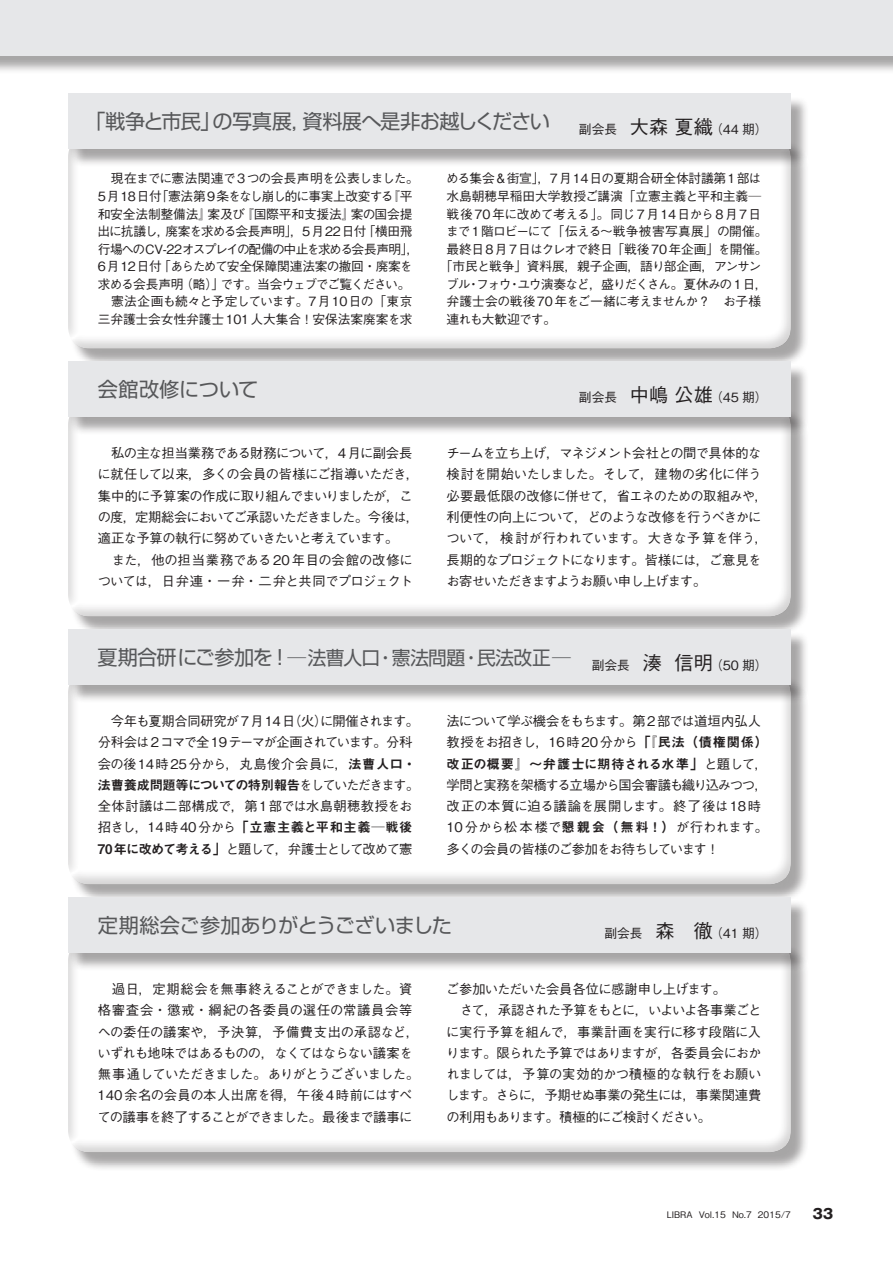
<style>
.page{position:relative;width:893px;height:1263px;background:#fff}
.page>*{position:absolute;margin:0;border:0;box-sizing:border-box;transform-origin:0 0}
.t1{font:20.25px "Shin Go Pro";letter-spacing:-.045em;color:#57585a}
.t2{font:20.25px "Shin Go Pro";letter-spacing:-.025em;color:#57585a}
.t3{font:20.25px "Shin Go Pro";letter-spacing:-.005em;color:#57585a}
.t4{font:19.2px "Shin Go Pro";letter-spacing:-.035em;color:#57585a}
.t5{font:700 13.8px "Gothic MB101 Pro";color:#231f20}
.t6{font:500 13.35px/21.3px "Gothic BBB Pro";letter-spacing:-.045em;color:#231f20}
.t7{font:500 12.75px/17.5px "Gothic BBB Pro";letter-spacing:-.03em;color:#231f20}
.t8{font:500 12.75px "Gothic BBB Pro";letter-spacing:-.01em;color:#231f20}
.t9{font:500 12.75px "Gothic BBB Pro";letter-spacing:-.1em;color:#231f20}
.t10{font:500 12.75px "Gothic BBB Pro";letter-spacing:-.005em;color:#231f20}
.t11{font:500 12.75px "Gothic BBB Pro";letter-spacing:-.055em;color:#231f20}
.t12{font:500 9px "Gothic BBB Pro";color:#231f20}
.s1{font-size:19.2px}
.s2{font-size:20.25px}
.s3{font-family:"Midashi Go Pro MB31";font-weight:400}
</style>
<div class="page">
<div style="left:70px;top:138px;width:740px;height:229px;background:#231f20;opacity:.4"></div>
<div style="left:66px;top:129px;width:726px;height:221px;background:#231f20;opacity:.2"></div>
<div style="left:70px;top:406px;width:740px;height:229px;background:#231f20;opacity:.4"></div>
<div style="left:66px;top:397px;width:726px;height:221px;background:#231f20;opacity:.2"></div>
<div style="left:70px;top:674px;width:740px;height:229px;background:#231f20;opacity:.4"></div>
<div style="left:66px;top:670px;width:726px;height:216px;background:#231f20;opacity:.2"></div>
<div style="left:70px;top:942px;width:740px;height:229px;background:#231f20;opacity:.4"></div>
<div style="left:66px;top:933px;width:726px;height:220px;background:#231f20;opacity:.2"></div>
<div style="left:70px;top:96px;width:740px;height:72px;background:#231f20;opacity:.4"></div>
<div style="left:68px;top:94px;width:723px;height:55px;background:#e6e7e9"></div>
<div style="left:70px;top:364px;width:740px;height:71px;background:#231f20;opacity:.4"></div>
<div style="left:68px;top:361px;width:723px;height:56px;background:#e6e7e9"></div>
<div style="left:70px;top:632px;width:740px;height:71px;background:#231f20;opacity:.4"></div>
<div style="left:68px;top:629px;width:723px;height:56px;background:#e6e7e9"></div>
<div style="left:70px;top:899px;width:740px;height:72px;background:#231f20;opacity:.4"></div>
<div style="left:68px;top:897px;width:723px;height:55px;background:#e6e7e9"></div>
<div style="left:0;top:0;width:893px;height:74px;background:#231f20;opacity:.4"></div>
<div style="left:0;top:0;width:893px;height:55px;background:#e6e7e9"></div>
<p class="t1" style="left:85px;top:105px;width:466px">「戦争と市民」の写真展，資料展へ是非お越しください</p>
<p class="t7" style="left:579px;top:119px;width:190px">副会長　<span class="s1">大森 夏織</span>（44 期）</p>
<p class="t7" style="left:98px;top:168px;width:323px">　現在までに憲法関連で 3 つの会長声明を公表しました。<br>5月18日付「憲法第9条をなし崩し的に事実上改変する『平和安全法制整備法』案及び『国際平和支援法』案の国会提出に抗議し，廃案を求める会長声明」，5月22日付「横田飛行場へのCV-22オスプレイの配備の中止を求める会長声明」，<br>6月12日付「あらためて安全保障関連法案の撤回・廃案を求める会長声明（略）」です。当会ウェブでご覧ください。　憲法企画も続々と予定しています。7月10日の「東京三弁護士会女性弁護士101人大集合！安保法案廃案を求</p>
<p class="t7" style="left:446px;top:168px;width:316px">める集会＆街宣」，7月14日の夏期合研全体討議第1部は</p>
<p class="t10" style="left:446px;top:186px;width:316px">水島朝穂早稲田大学教授ご講演「立憲主義と平和主義─</p>
<p class="t8" style="left:446px;top:203px;width:316px">戦後70年に改めて考える」。同じ7月14日から8月7日</p>
<p class="t7" style="left:446px;top:221px;width:323px">まで1階ロビーにて「伝える～戦争被害写真展」の開催。</p>
<p class="t8" style="left:446px;top:239px;width:323px">最終日8月7日はクレオで終日「戦後70年企画」を開催。</p>
<p class="t8" style="left:440px;top:256px;width:323px">「市民と戦争」資料展，親子企画，語り部企画，アンサン</p>
<p class="t9" style="left:446px;top:274px;width:323px">ブル・フォウ・ユウ演奏など，盛りだくさん。夏休みの 1 日，</p>
<p class="t7" style="left:446px;top:291px;width:316px">弁護士会の戦後 70 年をご一緒に考えませんか？　お子様</p>
<p class="t11" style="left:446px;top:309px;width:111px">連れも大歓迎です。</p>
<p class="t3" style="left:98px;top:373px;width:162px">会館改修について</p>
<p class="t7" style="left:579px;top:386px;width:190px">副会長　<span class="s1">中嶋 公雄</span>（45 期）</p>
<p class="t6" style="left:98px;top:441px;width:323px">　私の主な担当業務である財務について，4 月に副会長に就任して以来，多くの会員の皆様にご指導いただき，集中的に予算案の作成に取り組んでまいりましたが，この度，定期総会においてご承認いただきました。今後は，適正な予算の執行に努めていきたいと考えています。<br>　また，他の担当業務である20年目の会館の改修については，日弁連・一弁・二弁と共同でプロジェクト</p>
<p class="t6" style="left:446px;top:441px;width:323px">チームを立ち上げ，マネジメント会社との間で具体的な検討を開始いたしました。そして，建物の劣化に伴う必要最低限の改修に併せて，省エネのための取組みや，利便性の向上について，どのような改修を行うべきかについて，検討が行われています。大きな予算を伴う，長期的なプロジェクトになります。皆様には，ご意見をお寄せいただきますようお願い申し上げます。</p>
<p class="t4" style="left:98px;top:642px;width:475px"><span class="s2">夏期合研にご参加を！</span>─法曹人口・憲法問題・民法改正─</p>
<p class="t7" style="left:592px;top:654px;width:177px">副会長　<span class="s1">湊 信明</span>（50 期）</p>
<p class="t6" style="left:98px;top:709px;width:323px">　今年も夏期合同研究が7月14日（火）に開催されます。分科会は 2コマで全 19 テーマが企画されています。分科会の後14時25分から，丸島俊介会員に，<span class="s3">法曹人口・法曹養成問題等についての特別報告</span>をしていただきます。全体討議は二部構成で，第1部では水島朝穂教授をお招きし，14時40分から<span class="s3">「立憲主義と平和主義─戦後<br>70年に改めて考える」</span>と題して，弁護士として改めて憲</p>
<p class="t6" style="left:446px;top:709px;width:323px">法について学ぶ機会をもちます。第 2 部では道垣内弘人教授をお招きし，16時20分から<span class="s3">「『民法（債権関係）改正の概要』～弁護士に期待される水準」</span>と題して，学問と実務を架橋する立場から国会審議も織り込みつつ，改正の本質に迫る議論を展開します。終了後は18時<br>10分から松本楼で<span class="s3">懇親会（無料！）</span>が行われます。多くの会員の皆様のご参加をお待ちしています！</p>
<p class="t2" style="left:98px;top:909px;width:356px">定期総会ご参加ありがとうございました</p>
<p class="t7" style="left:604px;top:922px;width:165px">副会長　<span class="s1">森　徹</span>（41 期）</p>
<p class="t6" style="left:98px;top:977px;width:323px">　過日，定期総会を無事終えることができました。資格審査会・懲戒・綱紀の各委員の選任の常議員会等への委任の議案や，予決算，予備費支出の承認など，いずれも地味ではあるものの，なくてはならない議案を無事通していただきました。ありがとうございました。<br>140余名の会員の本人出席を得，午後4時前にはすべての議事を終了することができました。最後まで議事に</p>
<p class="t6" style="left:446px;top:977px;width:317px">ご参加いただいた会員各位に感謝申し上げます。<br>　さて，承認された予算をもとに，いよいよ各事業ごとに実行予算を組んで，事業計画を実行に移す段階に入ります。限られた予算ではありますが，各委員会におかれましては，予算の実効的かつ積極的な執行をお願いします。さらに，予期せぬ事業の発生には，事業関連費の利用もあります。積極的にご検討ください。</p>
<p class="t12" style="left:667px;top:1207px;width:126px">LIBRA Vol.15 No.7 2015/7</p>
<p class="t5" style="left:812px;top:1202px;width:22px">33</p>
</div>
